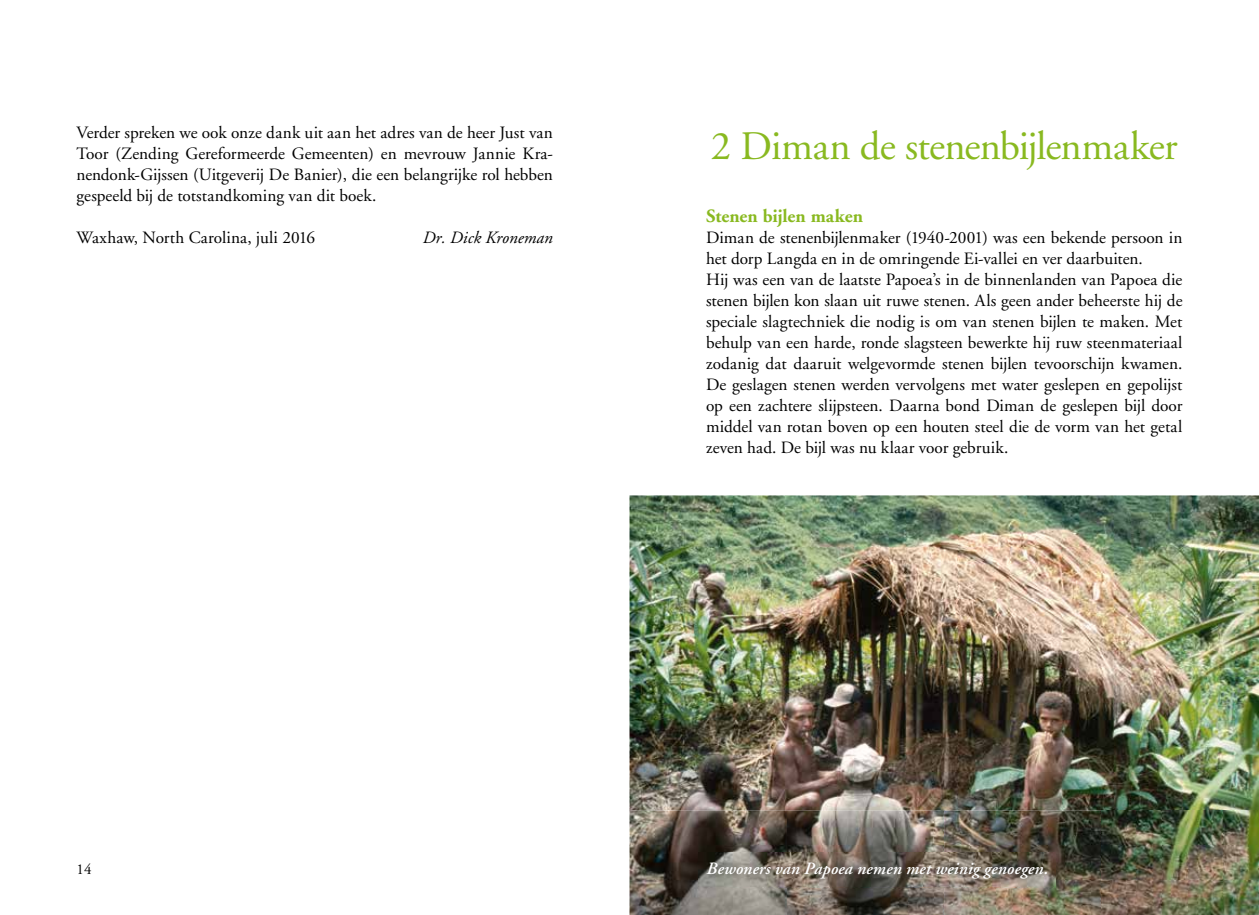
<style>
.page{position:relative;width:1259px;height:915px;background:#fff}
.page>*{position:absolute;margin:0;border:0;box-sizing:border-box;transform-origin:0 0}
.t1{font:40.5px "Adobe Garamond";letter-spacing:-.02em;color:#89b920}
.t2{font:700 18.75px "Adobe Garamond";color:#89b920}
.t3{font:17.25px/21px "Adobe Garamond";color:#000}
.t4{font:italic 600 17.25px "Adobe Garamond";letter-spacing:.005em;color:#fff}
.t5{font:italic 17.25px "Adobe Garamond";letter-spacing:.005em;color:#000}
.t6{font:15px "Adobe Garamond";color:#000}
</style>
<div class="page">
<img style="left:629px;top:495px;width:630px;height:315px">
<img style="left:629px;top:810px;width:630px;height:104px">
<img style="left:699px;top:852px;width:356px;height:35px">
<p class="t3" style="left:77px;top:122px;width:478px;text-align:justify">Verder spreken we ook onze dank uit aan het adres van de heer Just van Toor (Zending Gereformeerde Gemeenten) en mevrouw Jannie Kra&shy;nendonk-Gijssen (Uitgeverij De Banier), die een belangrijke rol hebben gespeeld bij de totstandkoming van dit boek.</p>
<p class="t3" style="left:77px;top:227px;width:240px">Waxhaw, North Carolina, juli 2016</p>
<p class="t5" style="left:423px;top:228px;width:132px">Dr. Dick Kroneman</p>
<h1 class="t1" style="left:711px;top:125px;width:468px">2 Diman de stenenbijlenmaker</h1>
<p class="t2" style="left:706px;top:206px;width:158px">Stenen bijlen maken</p>
<p class="t3" style="left:706px;top:227px;width:478px">Diman de stenenbijlenmaker (1940-2001) was een bekende persoon in het dorp Langda en in de omringende Ei-vallei en ver daarbuiten.<br>Hij was een van de laatste Papoea’s in de binnenlanden van Papoea die stenen bijlen kon slaan uit ruwe stenen. Als geen ander beheerste hij de speciale slagtechniek die nodig is om van stenen bijlen te maken. Met behulp van een harde, ronde slagsteen bewerkte hij ruw steenmateriaal zodanig dat daaruit welgevormde stenen bijlen tevoorschijn kwamen.<br>De geslagen stenen werden vervolgens met water geslepen en gepolijst op een zachtere slijpsteen. Daarna bond Diman de geslepen bijl door middel van rotan boven op een houten steel die de vorm van het getal zeven had. De bijl was nu klaar voor gebruik.</p>
<p class="t6" style="left:77px;top:860px;width:16px">14</p>
<p class="t4" style="left:706px;top:858px;width:343px">Bewoners van Papoea nemen met weinig genoegen.</p>
</div>
